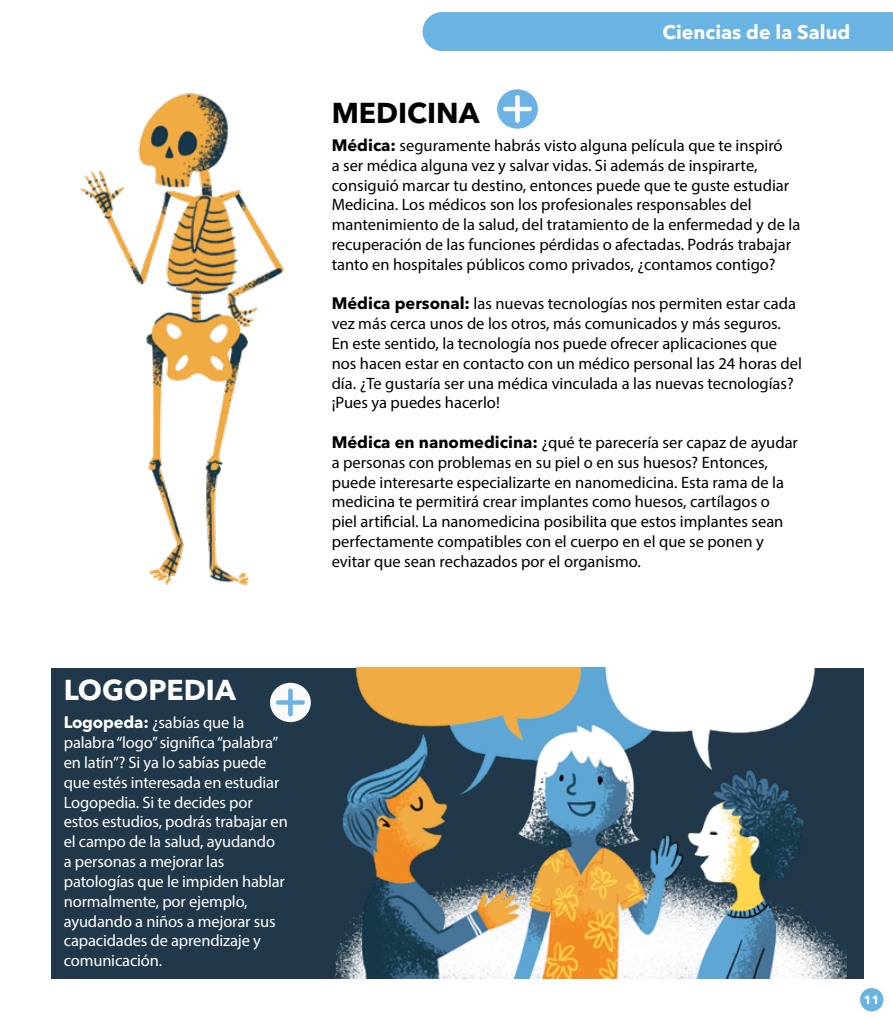
<style>
.page{position:relative;width:893px;height:1021px;background:#fff}
.page>*{position:absolute;margin:0;border:0;box-sizing:border-box;transform-origin:0 0}
.t1{font:700 28.5px "Avenir Next LT Pro";color:#fff}
.t2{font:700 28.5px "Avenir Next LT Pro";color:#000}
.t3{font:700 19.5px "Avenir Next LT Pro";color:#fff}
.t4{font:16.5px/19.8px "Myriad Pro";color:#000}
.t5{font:16.5px/19.8px "Myriad Pro";letter-spacing:-.01em;color:#fff}
.t6{font:700 12px "Avenir Next LT Pro";color:#fff}
.s1{font-family:"Avenir Next LT Pro";font-weight:700}
</style>
<div class="page">
<div style="left:51px;top:668px;width:812px;height:310px;background:#203849"></div>
<img style="left:80px;top:93px;width:205px;height:492px">
<img style="left:336px;top:668px;width:510px;height:310px">
<div style="left:270px;top:682px;width:41px;height:40px;background:#fafafa;border-radius:50%"></div>
<svg style="left:276px;top:688px;width:29px;height:28px"></svg>
<div style="left:497px;top:89px;width:41px;height:40px;background:#6ab3e4;border-radius:50%"></div>
<svg style="left:503px;top:95px;width:29px;height:28px"></svg>
<div style="left:423px;top:12px;width:470px;height:39px;background:#6ab4e4"></div>
<div style="left:860px;top:988px;width:23px;height:23px;background:#6ab4e4;border-radius:50%"></div>
<h1 class="t1" style="left:64px;top:672px;width:173px">LOGOPEDIA</h1>
<p class="t5" style="left:64px;top:712px;width:226px"><span class="s1">Logopeda:</span> ¿sabías que la palabra “logo” significa “palabra” en latín”? Si ya lo sabías puede que estés interesada en estudiar<br>Logopedia. Si te decides por estos estudios, podrás trabajar en el campo de la salud, ayudando<br>a personas a mejorar las patologías que le impiden hablar normalmente, por ejemplo, ayudando a niños a mejorar sus capacidades de aprendizaje y comunicación.</p>
<p class="t3" style="left:662px;top:20px;width:189px">Ciencias de la Salud</p>
<h1 class="t2" style="left:332px;top:95px;width:149px">MEDICINA</h1>
<p class="t4" style="left:332px;top:135px;width:470px"><span class="s1">Médica:</span> seguramente habrás visto alguna película que te inspiró<br>a ser médica alguna vez y salvar vidas. Si además de inspirarte, consiguió marcar tu destino, entonces puede que te guste estudiar Medicina. Los médicos son los profesionales responsables del mantenimiento de la salud, del tratamiento de la enfermedad y de la recuperación de las funciones pérdidas o afectadas. Podrás trabajar tanto en hospitales públicos como privados, ¿contamos contigo?</p>
<p class="t4" style="left:332px;top:294px;width:472px"><span class="s1">Médica personal:</span> las nuevas tecnologías nos permiten estar cada vez más cerca unos de los otros, más comunicados y más seguros.<br>En este sentido, la tecnología nos puede ofrecer aplicaciones que nos hacen estar en contacto con un médico personal las 24 horas del día. ¿Te gustaría ser una médica vinculada a las nuevas tecnologías? ¡Pues ya puedes hacerlo!</p>
<p class="t4" style="left:332px;top:432px;width:468px"><span class="s1">Médica en nanomedicina:</span> ¿qué te parecería ser capaz de ayudar a personas con problemas en su piel o en sus huesos? Entonces, puede interesarte especializarte en nanomedicina. Esta rama de la medicina te permitirá crear implantes como huesos, cartílagos o piel artificial. La nanomedicina posibilita que estos implantes sean perfectamente compatibles con el cuerpo en el que se ponen y evitar que sean rechazados por el organismo.</p>
<p class="t6" style="left:864px;top:992px;width:17px">11</p>
</div>
